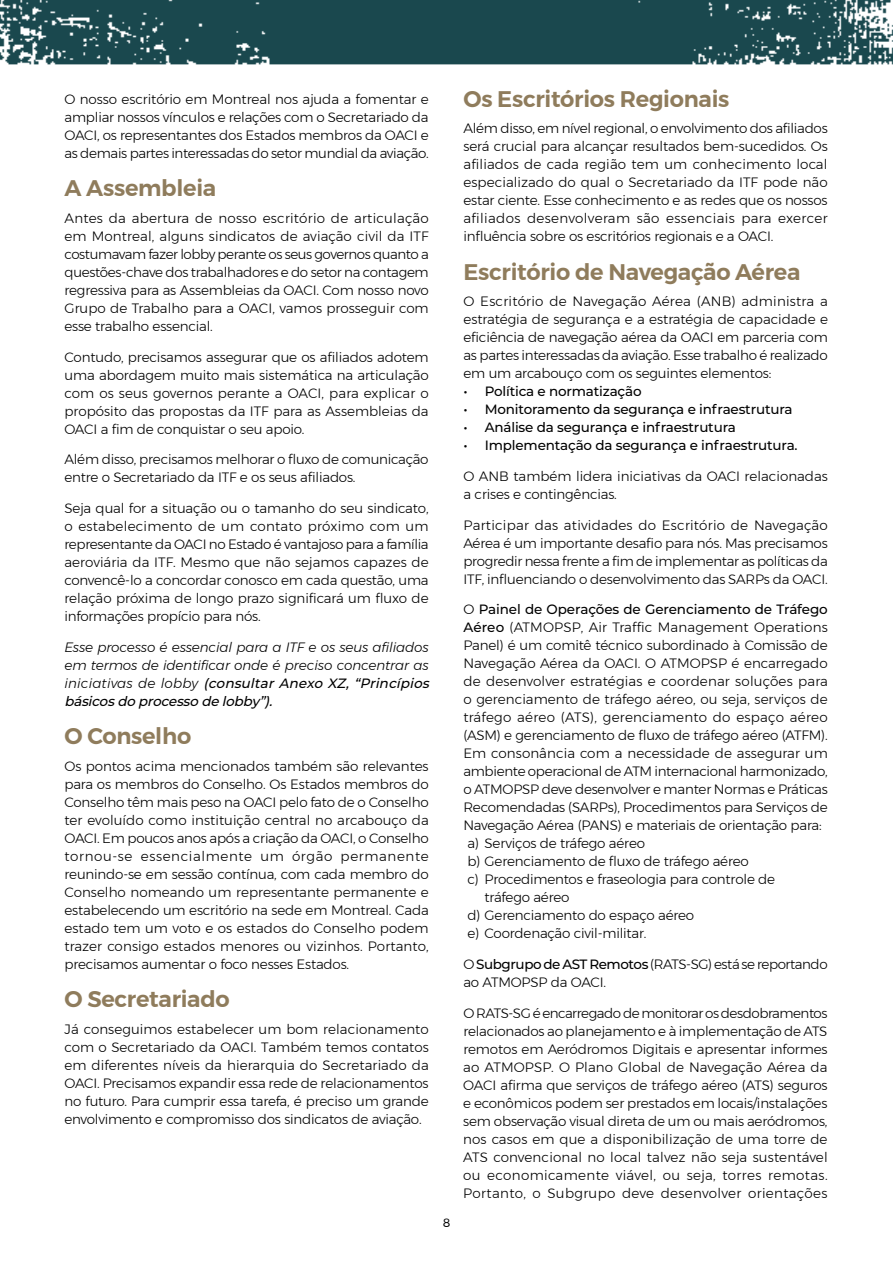
<style>
.page{position:relative;width:893px;height:1263px;background:#fff}
.page>*{position:absolute;margin:0;border:0;box-sizing:border-box;transform-origin:0 0}
.t1{font:600 22.5px "Montserrat";letter-spacing:-.01em;color:#8f7c5c}
.t2{font:300 13.5px/18px "Montserrat";letter-spacing:-.015em;color:#000;text-align:justify}
.t3{font:500 13.5px "Montserrat";letter-spacing:-.015em;color:#000}
.t4{font:italic 300 13.5px/18px "Montserrat";letter-spacing:-.01em;color:#000}
.t5{font:300 13.5px "Montserrat";letter-spacing:.01em;color:#000}
.t6{font:300 13.5px "Montserrat";letter-spacing:.015em;color:#000}
.t7{font:300 13.5px "Montserrat";letter-spacing:.005em;color:#000}
.t8{font:12px "Montserrat";color:#000}
.s1{font-weight:500}
.s2{font-weight:300}
</style>
<div class="page">
<img style="left:0;top:0;width:893px;height:65px">
<p class="t2" style="left:64px;top:90px;width:366px">O nosso escritório em Montreal nos ajuda a fomentar e ampliar nossos vínculos e relações com o Secretariado da OACI, os representantes dos Estados membros da OACI e as demais partes interessadas do setor mundial da aviação.</p>
<h1 class="t1" style="left:64px;top:171px;width:153px">A Assembleia</h1>
<p class="t2" style="left:64px;top:209px;width:366px">Antes da abertura de nosso escritório de articulação em Montreal, alguns sindicatos de aviação civil da ITF costumavam fazer lobby perante os seus governos quanto a questões-chave dos trabalhadores e do setor na contagem regressiva para as Assembleias da OACI. Com nosso novo Grupo de Trabalho para a OACI, vamos prosseguir com esse trabalho essencial.</p>
<p class="t2" style="left:64px;top:348px;width:366px">Contudo, precisamos assegurar que os afiliados adotem uma abordagem muito mais sistemática na articulação com os seus governos perante a OACI, para explicar o propósito das propostas da ITF para as Assembleias da OACI a fim de conquistar o seu apoio.</p>
<p class="t2" style="left:64px;top:450px;width:366px">Além disso, precisamos melhorar o fluxo de comunicação entre o Secretariado da ITF e os seus afiliados.</p>
<p class="t2" style="left:64px;top:499px;width:366px">Seja qual for a situação ou o tamanho do seu sindicato, o estabelecimento de um contato próximo com um representante da OACI no Estado é vantajoso para a família aeroviária da ITF. Mesmo que não sejamos capazes de convencê-lo a concordar conosco em cada questão, uma relação próxima de longo prazo significará um fluxo de informações propício para nós.</p>
<p class="t4" style="left:64px;top:638px;width:370px">Esse processo é essencial para a ITF e os seus afiliados em termos de identificar onde é preciso concentrar as i n i c i a ti va s d e l o b by <span class="s1">(consultar Anexo XZ, “Princípios básicosdo processo de lobby ”).</span></p>
<h1 class="t1" style="left:64px;top:718px;width:128px">O Conselho</h1>
<p class="t2" style="left:64px;top:757px;width:366px">Os pontos acima mencionados também são relevantes para os membros do Conselho. Os Estados membros do Conselho têm mais peso na OACI pelo fato de o Conselho ter evoluído como instituição central no arcabouço da OACI. Em poucos anos após a criação da OACI, o Conselho tornou-se essencialmente um órgão permanente reunindo-se em sessão contínua, com cada membro do Conselho nomeando um representante permanente e estabelecendo um escritório na sede em Montreal. Cada estado tem um voto e os estados do Conselho podem trazer consigo estados menores ou vizinhos. Portanto, precisamos aumentar o foco nesses Estados.</p>
<h1 class="t1" style="left:64px;top:981px;width:167px">O Secretariado</h1>
<p class="t2" style="left:64px;top:1019px;width:366px">Já conseguimos estabelecer um bom relacionamento com o Secretariado da OACI. Também temos contatos em diferentes níveis da hierarquia do Secretariado da OACI. Precisamos expandir essa rede de relacionamentos no futuro. Para cumprir essa tarefa, é preciso um grande envolvimento e compromisso dos sindicatos de aviação.</p>
<p class="t8" style="left:443px;top:1213px;width:9px">8</p>
<h1 class="t1" style="left:463px;top:81px;width:267px">Os Escritórios Regionais</h1>
<p class="t2" style="left:463px;top:119px;width:366px">Além disso, em nível regional, o envolvimento dos afiliados será crucial para alcançar resultados bem-sucedidos. Os afiliados de cada região tem um conhecimento local especializado do qual o Secretariado da ITF pode não estar ciente. Esse conhecimento e as redes que os nossos afiliados desenvolveram são essenciais para exercer influência sobre os escritórios regionais e a OACI.</p>
<h1 class="t1" style="left:463px;top:254px;width:338px">Escritório de Navegação Aérea</h1>
<p class="t2" style="left:463px;top:292px;width:366px">O Escritório de Navegação Aérea (ANB) administra a estratégia de segurança e a estratégia de capacidade e eficiência de navegação aérea da OACI em parceria com as partes interessadas da aviação. Esse trabalho é realizado em um arcabouço com os seguintes elementos:</p>
<p class="t3" style="left:463px;top:382px;width:180px">• Política e normatização</p>
<p class="t3" style="left:463px;top:400px;width:331px">• Monitoramento da segurança e infraestrutura</p>
<p class="t3" style="left:463px;top:418px;width:274px">• Análise da segurança e infraestrutura</p>
<p class="t3" style="left:463px;top:436px;width:336px">• Implementação da segurança e infraestrutura.</p>
<p class="t2" style="left:463px;top:467px;width:366px">O ANB também lidera iniciativas da OACI relacionadas a crises e contingências.</p>
<p class="t2" style="left:463px;top:516px;width:366px">Participar das atividades do Escritório de Navegação Aérea é um importante desafio para nós. Mas precisamos progredir nessa frente a fim de implementar as políticas da ITF, influenciando o desenvolvimento das SARPs da OACI.</p>
<p class="t3" style="left:463px;top:600px;width:366px"><span class="s2">O</span> Painel de Operações de Gerenciamento de Tráfego</p>
<p class="t5" style="left:463px;top:617px;width:366px"><span class="s1">Aéreo</span> (ATMOPSP, Air Traffic Management Operations</p>
<p class="t2" style="left:463px;top:636px;width:366px">Panel) é um comitê técnico subordinado à Comissão de</p>
<p class="t2" style="left:463px;top:654px;width:366px">Navegação Aérea da OACI. O ATMOPSP é encarregado</p>
<p class="t5" style="left:463px;top:671px;width:366px">de desenvolver estratégias e coordenar soluções para</p>
<p class="t2" style="left:463px;top:690px;width:366px">o gerenciamento de tráfego aéreo, ou seja, serviços de</p>
<p class="t6" style="left:463px;top:707px;width:366px">tráfego aéreo (ATS), gerenciamento do espaço aéreo</p>
<p class="t2" style="left:463px;top:726px;width:366px">(ASM) e gerenciamento de fluxo de tráfego aéreo (ATFM).</p>
<p class="t7" style="left:463px;top:743px;width:366px">Em consonância com a necessidade de assegurar um</p>
<p class="t2" style="left:463px;top:762px;width:366px">ambiente operacional de ATM internacional harmonizado,</p>
<p class="t2" style="left:463px;top:780px;width:366px">o ATMOPSP deve desenvolver e manter Normas e Práticas</p>
<p class="t2" style="left:463px;top:798px;width:366px">Recomendadas (SARPs), Procedimentos para Serviços de</p>
<p class="t2" style="left:463px;top:816px;width:360px">Navegação Aérea (PANS) e materiais de orientação para:</p>
<p class="t2" style="left:468px;top:834px;width:179px">a) Serviços de tráfego aéreo</p>
<p class="t2" style="left:468px;top:852px;width:283px">b) Gerenciamento de fluxo de tráfego aéreo</p>
<p class="t2" style="left:468px;top:870px;width:309px">c) Procedimentos e fraseologia para controle de</p>
<p class="t2" style="left:485px;top:888px;width:86px">tráfego aéreo</p>
<p class="t2" style="left:468px;top:906px;width:228px">d) Gerenciamento do espaço aéreo</p>
<p class="t2" style="left:468px;top:924px;width:180px">e) Coordenação civil-militar.</p>
<p class="t2" style="left:463px;top:955px;width:366px">O <span class="s1">Subgrupo de AST Remotos</span> (RATS-SG) está se reportando ao ATMOPSP da OACI.</p>
<p class="t2" style="left:463px;top:1004px;width:366px">O RATS-SG é encarregado de monitorar os desdobramentos relacionados ao planejamento e à implementação de ATS remotos em Aeródromos Digitais e apresentar informes ao ATMOPSP. O Plano Global de Navegação Aérea da OACI afirma que serviços de tráfego aéreo (ATS) seguros e econômicos podem ser prestados em locais/instalações sem observação visual direta de um ou mais aeródromos, nos casos em que a disponibilização de uma torre de ATS convencional no local talvez não seja sustentável ou economicamente viável, ou seja, torres remotas.<br>Portanto, o Subgrupo deve desenvolver orientações</p>
</div>
